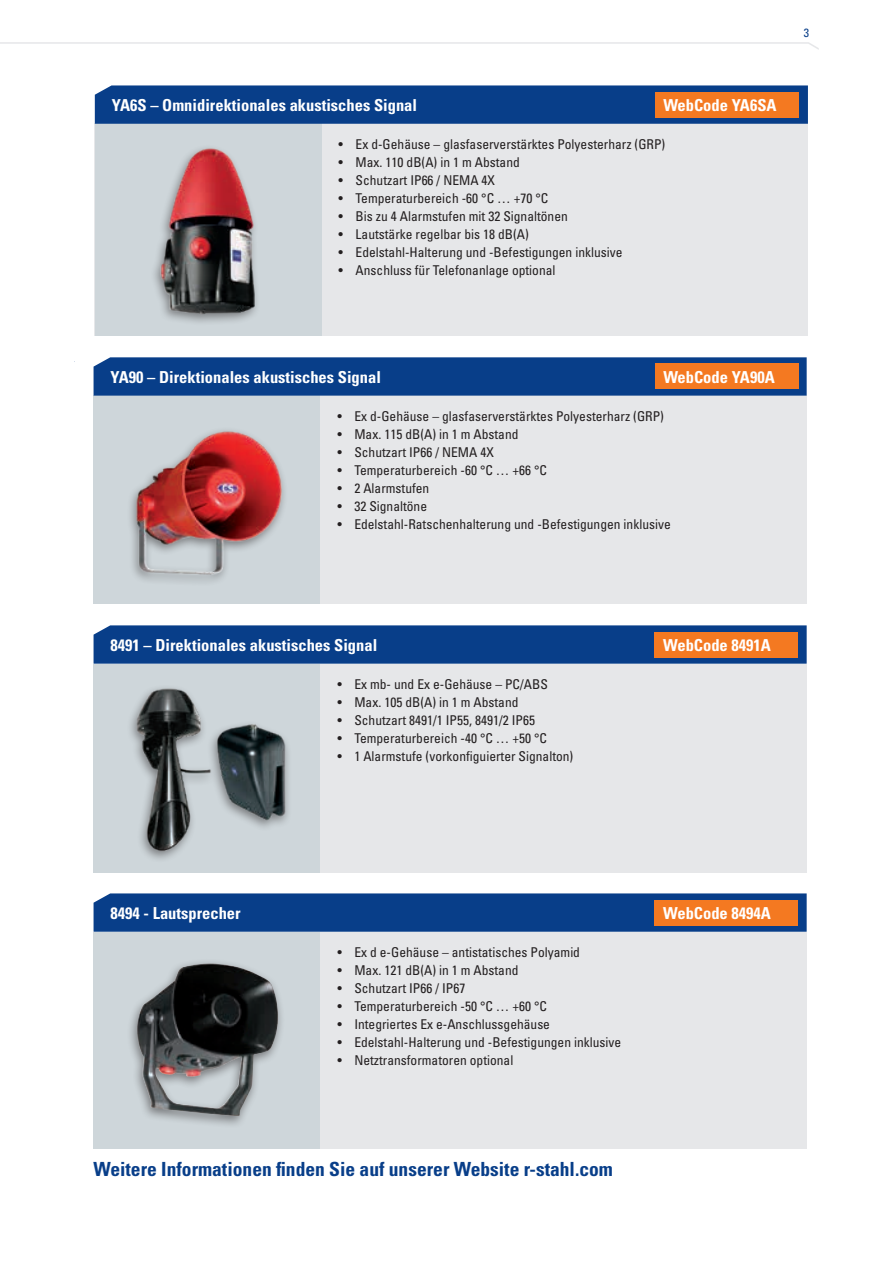
<style>
.page{position:relative;width:893px;height:1263px;background:#fff}
.page>*{position:absolute;margin:0;border:0;box-sizing:border-box;transform-origin:0 0}
.t1{font:700 condensed 19.5px "Univers";color:#083e89}
.t2{font:700 condensed 16.5px "Univers";color:#fff}
.t3{font:condensed 13.5px "Univers";color:#231f20}
.t4{font:condensed 12px "Univers";color:#083e89}
</style>
<div class="page">
<svg style="left:0;top:42px;width:819px;height:8px"></svg>
<div style="left:94px;top:396px;width:713px;height:208px;background:#e6e7e9"></div>
<img style="left:94px;top:396px;width:226px;height:208px">
<div style="left:94px;top:357px;width:713px;height:39px;background:#083e89"></div>
<div style="left:655px;top:364px;width:143px;height:25px;background:#f47921"></div>
<div style="left:94px;top:664px;width:713px;height:208px;background:#e6e7e9"></div>
<div style="left:94px;top:664px;width:226px;height:208px;background:#ced6da"></div>
<img style="left:130px;top:688px;width:159px;height:171px">
<div style="left:94px;top:625px;width:713px;height:39px;background:#083e89"></div>
<div style="left:655px;top:632px;width:143px;height:25px;background:#f47921"></div>
<div style="left:94px;top:932px;width:713px;height:217px;background:#e6e7e9"></div>
<div style="left:94px;top:893px;width:713px;height:39px;background:#083e89"></div>
<div style="left:94px;top:932px;width:226px;height:217px;background:#ced6da"></div>
<div style="left:126px;top:958px;width:159px;height:171px;background:#231f20;opacity:.5"></div>
<img style="left:137px;top:963px;width:141px;height:153px">
<div style="left:655px;top:900px;width:143px;height:25px;background:#f47921"></div>
<div style="left:95px;top:123px;width:713px;height:213px;background:#e6e7e9"></div>
<img style="left:95px;top:124px;width:227px;height:212px">
<div style="left:95px;top:85px;width:713px;height:39px;background:#083e89"></div>
<div style="left:655px;top:92px;width:143px;height:25px;background:#f47921"></div>
<p class="t2" style="left:112px;top:95px;width:307px">YA6S – Omnidirektionales akustisches Signal</p>
<p class="t2" style="left:663px;top:95px;width:115px">WebCode YA6SA</p>
<p class="t3" style="left:339px;top:136px;width:328px">• Ex d-Gehäuse – glasfaserverstärktes Polyesterharz (GRP)</p>
<p class="t3" style="left:339px;top:154px;width:183px">• Max. 110 dB(A) in 1 m Abstand</p>
<p class="t3" style="left:339px;top:172px;width:158px">• Schutzart IP66 / NEMA 4X</p>
<p class="t3" style="left:339px;top:190px;width:211px">• Temperaturbereich -60 °C … +70 °C</p>
<p class="t3" style="left:339px;top:208px;width:231px">• Bis zu 4 Alarmstufen mit 32 Signaltönen</p>
<p class="t3" style="left:339px;top:226px;width:192px">• Lautstärke regelbar bis 18 dB(A)</p>
<p class="t3" style="left:339px;top:244px;width:285px">• Edelstahl-Halterung und -Befestigungen inklusive</p>
<p class="t3" style="left:339px;top:262px;width:218px">• Anschluss für Telefonanlage optional</p>
<p class="t4" style="left:804px;top:25px;width:7px">3</p>
<p class="t2" style="left:111px;top:367px;width:272px">YA90 – Direktionales akustisches Signal</p>
<p class="t2" style="left:663px;top:367px;width:113px">WebCode YA90A</p>
<p class="t3" style="left:337px;top:408px;width:328px">• Ex d-Gehäuse – glasfaserverstärktes Polyesterharz (GRP)</p>
<p class="t3" style="left:337px;top:426px;width:183px">• Max. 115 dB(A) in 1 m Abstand</p>
<p class="t3" style="left:337px;top:444px;width:158px">• Schutzart IP66 / NEMA 4X</p>
<p class="t3" style="left:337px;top:462px;width:211px">• Temperaturbereich -60 °C … +66 °C</p>
<p class="t3" style="left:337px;top:480px;width:93px">• 2 Alarmstufen</p>
<p class="t3" style="left:337px;top:498px;width:91px">• 32 Signaltöne</p>
<p class="t3" style="left:337px;top:516px;width:335px">• Edelstahl-Ratschenhalterung und -Befestigungen inklusive</p>
<p class="t2" style="left:111px;top:635px;width:268px">8491 – Direktionales akustisches Signal</p>
<p class="t2" style="left:663px;top:635px;width:109px">WebCode 8491A</p>
<p class="t3" style="left:337px;top:676px;width:212px">• Ex mb- und Ex e-Gehäuse – PC/ABS</p>
<p class="t3" style="left:337px;top:694px;width:183px">• Max. 105 dB(A) in 1 m Abstand</p>
<p class="t3" style="left:337px;top:712px;width:199px">• Schutzart 8491/1 IP55, 8491/2 IP65</p>
<p class="t3" style="left:337px;top:730px;width:211px">• Temperaturbereich -40 °C … +50 °C</p>
<p class="t3" style="left:337px;top:748px;width:237px">• 1 Alarmstufe (vorkonfiguierter Signalton)</p>
<p class="t2" style="left:111px;top:903px;width:132px">8494 - Lautsprecher</p>
<p class="t2" style="left:663px;top:903px;width:109px">WebCode 8494A</p>
<p class="t3" style="left:337px;top:944px;width:244px">• Ex d e-Gehäuse – antistatisches Polyamid</p>
<p class="t3" style="left:337px;top:962px;width:183px">• Max. 121 dB(A) in 1 m Abstand</p>
<p class="t3" style="left:337px;top:980px;width:130px">• Schutzart IP66 / IP67</p>
<p class="t3" style="left:337px;top:998px;width:211px">• Temperaturbereich -50 °C … +60 °C</p>
<p class="t3" style="left:337px;top:1016px;width:214px">• Integriertes Ex e-Anschlussgehäuse</p>
<p class="t3" style="left:337px;top:1034px;width:285px">• Edelstahl-Halterung und -Befestigungen inklusive</p>
<p class="t3" style="left:337px;top:1052px;width:177px">• Netztransformatoren optional</p>
<h1 class="t1" style="left:94px;top:1157px;width:521px">Weitere Informationen finden Sie auf unserer Website r-stahl.com</h1>
</div>
